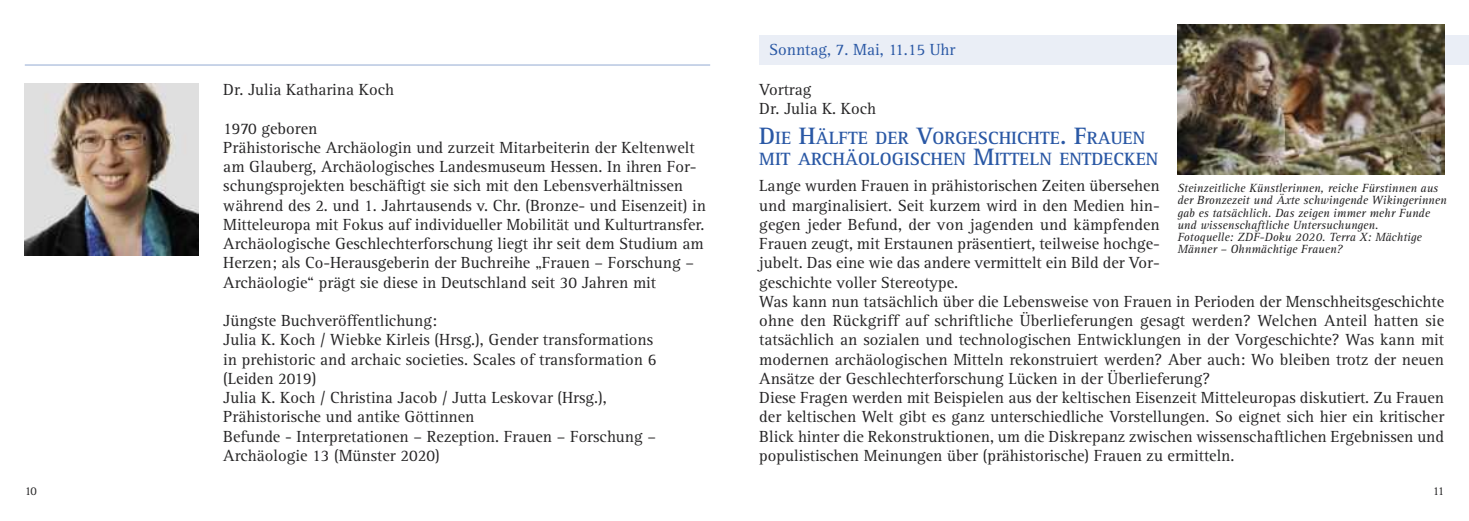
<style>
.page{position:relative;width:1469px;height:521px;background:#fff}
.page>*{position:absolute;margin:0;border:0;box-sizing:border-box;transform-origin:0 0}
.t1{font:700 18.38px/20.1px "Rotis Serif";color:#2a58a5}
.t2{font:16.62px/19.2px "Rotis Serif";color:#262526}
.t3{font:16.62px "Rotis Serif";color:#2a58a5}
.t4{font:italic 12.25px/12.2px "Rotis Serif";color:#262526}
.t5{font:12.25px "Rotis Serif";color:#262526}
.s1{font-size:24.5px}
</style>
<div class="page">
<div style="left:759px;top:35px;width:709px;height:29px;background:#eaeef6"></div>
<hr style="left:25px;top:65px;width:685px;height:1px;background:#94abd2">
<img style="left:24px;top:84px;width:174px;height:171px">
<img style="left:1177px;top:25px;width:267px;height:150px">
<p class="t5" style="left:25px;top:486px;width:14px">10</p>
<p class="t2" style="left:223px;top:81px;width:172px">Dr. Julia Katharina Koch</p>
<p class="t2" style="left:223px;top:120px;width:484px">1970 geboren<br>Prähistorische Archäologin und zurzeit Mitarbeiterin der Keltenwelt am Glauberg, Archäologisches Landesmuseum Hessen. In ihren For&shy;schungsprojekten beschäftigt sie sich mit den Lebensverhältnissen während des 2. und 1. Jahrtausends v. Chr. (Bronze- und Eisenzeit) in Mitteleuropa mit Fokus auf individueller Mobilität und Kulturtransfer.<br>Archäologische Geschlechterforschung liegt ihr seit dem Studium am Herzen; als Co-Herausgeberin der Buchreihe „Frauen – Forschung – Archäologie“ prägt sie diese in Deutschland seit 30 Jahren mit</p>
<p class="t2" style="left:223px;top:312px;width:434px">Jüngste Buchveröffentlichung:<br>Julia K. Koch / Wiebke Kirleis (Hrsg.), Gender transformations in prehistoric and archaic societies. Scales of transformation 6 (Leiden 2019)<br>Julia K. Koch / Christina Jacob / Jutta Leskovar (Hrsg.), Prähistorische und antike Göttinnen<br>Befunde - Interpretationen – Rezeption. Frauen – Forschung – Archäologie 13 (Münster 2020)</p>
<p class="t3" style="left:769px;top:42px;width:188px">Sonntag, 7. Mai, 11.15 Uhr</p>
<p class="t2" style="left:759px;top:81px;width:118px">Vortrag<br>Dr. Julia K. Koch</p>
<p class="t1" style="left:759px;top:130px;width:400px"><span class="s1">D</span>IE <span class="s1">H</span>ÄLFTE DER <span class="s1">V</span>ORGESCHICHTE<span class="s1">. F</span>RAUEN<br>MIT ARCHÄOLOGISCHEN <span class="s1">M</span>ITTELN ENTDECKEN</p>
<p class="t2" style="left:759px;top:177px;width:686px">Lange wurden Frauen in prähistorischen Zeiten übersehen<br>und marginalisiert. Seit kurzem wird in den Medien hin-<br>gegen jeder Befund, der von jagenden und kämpfenden<br>Frauen zeugt, mit Erstaunen präsentiert, teilweise hochge-<br>jubelt. Das eine wie das andere vermittelt ein Bild der Vor-<br>geschichte voller Stereotype.<br>Was kann nun tatsächlich über die Lebensweise von Frauen in Perioden der Menschheitsgeschichte ohne den Rückgriff auf schriftliche Überlieferungen gesagt werden? Welchen Anteil hatten sie tatsächlich an sozialen und technologischen Entwicklungen in der Vorgeschichte? Was kann mit modernen archäologischen Mitteln rekonstruiert werden? Aber auch: Wo bleiben trotz der neuen Ansätze der Geschlechterforschung Lücken in der Überlieferung?<br>Diese Fragen werden mit Beispielen aus der keltischen Eisenzeit Mitteleuropas diskutiert. Zu Frauen der keltischen Welt gibt es ganz unterschiedliche Vorstellungen. So eignet sich hier ein kritischer Blick hinter die Rekonstruktionen, um die Diskrepanz zwischen wissenschaftlichen Ergebnissen und populistischen Meinungen über (prähistorische) Frauen zu ermitteln.</p>
<p class="t4" style="left:1177px;top:183px;width:271px">Steinzeitliche Künstlerinnen, reiche Fürstinnen aus der Bronzezeit und Äxte schwingende Wikingerinnen gab es tatsächlich. Das zeigen immer mehr Funde und wissenschaftliche Untersuchungen.<br>Fotoquelle: ZDF-Doku 2020. Terra X: Mächtige Männer – Ohnmächtige Frauen?</p>
<p class="t5" style="left:1432px;top:486px;width:13px">11</p>
</div>
